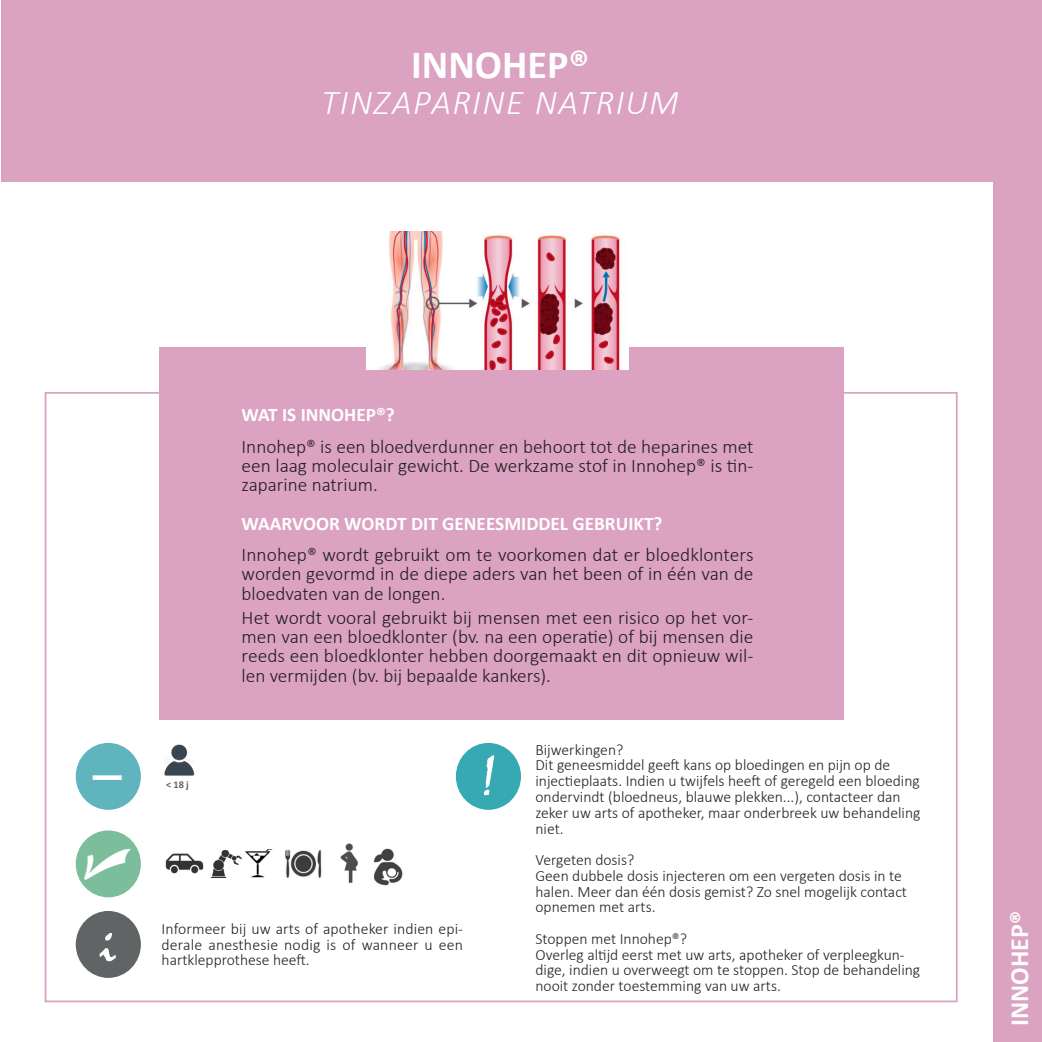
<style>
.page{position:relative;width:1042px;height:1042px;background:#fff}
.page>*{position:absolute;margin:0;border:0;box-sizing:border-box;transform-origin:0 0}
.FIGUUR-tekst_in_kade{font:56.52px "Mistral";color:#fff}
.FIGUUR-tekst_in_kade-2{font:48.48px "Commercial Pi BT";color:#fff}
.DOAC_KOLOMHOOFD_cal{font:700 40.25px "Calibri";color:#fff}
.DOAC_KOLOMHOOFD_cal-2{font:italic 300 35px "Calibri";letter-spacing:.04em;color:#fff}
.INSTRUCTIEFICHE_teks{font:700 26.25px "Calibri";color:#fff}
.INSTRUCTIEFICHE_teks-2{font:300 19.25px/19.2px "Calibri";color:#231f20;text-align:justify}
.INSTRUCTIEFICHE_tite{font:700 19.25px "Calibri";color:#fff}
.INSTRUCTIEFICHE_teks-3{font:300 15.75px/15.8px "Calibri";color:#231f20}
.DOAC_1__Header_Calib{font:700 10.33px "Calibri";color:#606465}
</style>
<div class="page">
<div style="left:159px;top:347px;width:684px;height:372px;background:#dba2c2"></div>
<div style="left:1px;top:0;width:998px;height:181px;background:#dba2c2"></div>
<img style="left:366px;top:232px;width:263px;height:137px">
<div style="left:76px;top:830px;width:65px;height:67px;background:#7cbe9b;border-radius:50%"></div>
<img style="left:340px;top:843px;width:18px;height:40px">
<img style="left:373px;top:848px;width:30px;height:38px">
<img style="left:165px;top:853px;width:39px;height:21px">
<img style="left:210px;top:849px;width:63px;height:29px">
<img style="left:285px;top:850px;width:37px;height:28px">
<div style="left:76px;top:911px;width:65px;height:67px;background:#606465;border-radius:50%"></div>
<div style="left:456px;top:743px;width:65px;height:67px;background:#36a9b3;border-radius:50%"></div>
<div style="left:76px;top:743px;width:65px;height:67px;background:#5fb4bd;border-radius:50%"></div>
<img style="left:164px;top:744px;width:30px;height:32px">
<div style="left:993px;top:0;width:49px;height:1042px;background:#dba2c2"></div>
<p class="DOAC_KOLOMHOOFD_cal" style="left:411px;top:37px;width:179px">INNOHEP®</p>
<p class="DOAC_KOLOMHOOFD_cal-2" style="left:321px;top:80px;width:359px">TINZAPARINE NATRIUM</p>
<p class="FIGUUR-tekst_in_kade-2" style="left:83px;top:755px;width:49px">G</p>
<p class="FIGUUR-tekst_in_kade" style="left:100px;top:911px;width:17px">i</p>
<p class="INSTRUCTIEFICHE_tite" style="left:242px;top:401px;width:155px">WAT IS INNOHEP®?</p>
<p class="INSTRUCTIEFICHE_teks-2" style="left:242px;top:436px;width:513px">Innohep® is een bloedverdunner en behoort tot de heparines met een laag moleculair gewicht. De werkzame stof in Innohep® is tin&shy;zaparine natrium.</p>
<p class="INSTRUCTIEFICHE_tite" style="left:242px;top:509px;width:422px">WAARVOOR WORDT DIT GENEESMIDDEL GEBRUIKT?</p>
<p class="INSTRUCTIEFICHE_teks-2" style="left:242px;top:545px;width:513px">Innohep® wordt gebruikt om te voorkomen dat er bloedklonters worden gevormd in de diepe aders van het been of in één van de bloedvaten van de longen.</p>
<p class="INSTRUCTIEFICHE_teks-2" style="left:242px;top:607px;width:513px">Het wordt vooral gebruikt bij mensen met een risico op het vor&shy;men van een bloedklonter (bv. na een operatie) of bij mensen die reeds een bloedklonter hebben doorgemaakt en dit opnieuw wil&shy;len vermijden (bv. bij bepaalde kankers).</p>
<p class="DOAC_1__Header_Calib" style="left:166px;top:777px;width:24px">&lt; 18 j</p>
<p class="FIGUUR-tekst_in_kade" style="left:480px;top:743px;width:19px">!</p>
<p class="INSTRUCTIEFICHE_teks-3" style="left:162px;top:920px;width:303px;text-align:justify">Informeer bij uw arts of apotheker indien epi&shy;derale anesthesie nodig is of wanneer u een hartklepprothese heeft.</p>
<p class="INSTRUCTIEFICHE_teks-3" style="left:535px;top:741px;width:386px">Bijwerkingen?<br>Dit geneesmiddel geeft kans op bloedingen en pijn op de injectieplaats. Indien u twijfels heeft of geregeld een bloeding ondervindt (bloedneus, blauwe plekken...), contacteer dan zeker uw arts of apotheker, maar onderbreek uw behandeling niet.</p>
<p class="INSTRUCTIEFICHE_teks-3" style="left:535px;top:852px;width:100px">Vergeten dosis?</p>
<p class="INSTRUCTIEFICHE_teks-3" style="left:535px;top:867px;width:373px">Geen dubbele dosis injecteren om een vergeten dosis in te halen. Meer dan één dosis gemist? Zo snel mogelijk contact opnemen met arts.</p>
<p class="INSTRUCTIEFICHE_teks-3" style="left:535px;top:930px;width:386px">Stoppen met Innohep®?<br>Overleg altijd eerst met uw arts, apotheker of verpleegkun&shy;dige, indien u overweegt om te stoppen. Stop de behandeling nooit zonder toestemming van uw arts.</p>
<p class="INSTRUCTIEFICHE_teks" style="left:1001px;top:1026px;width:116px;rotate:-90deg">INNOHEP®</p>
</div>
